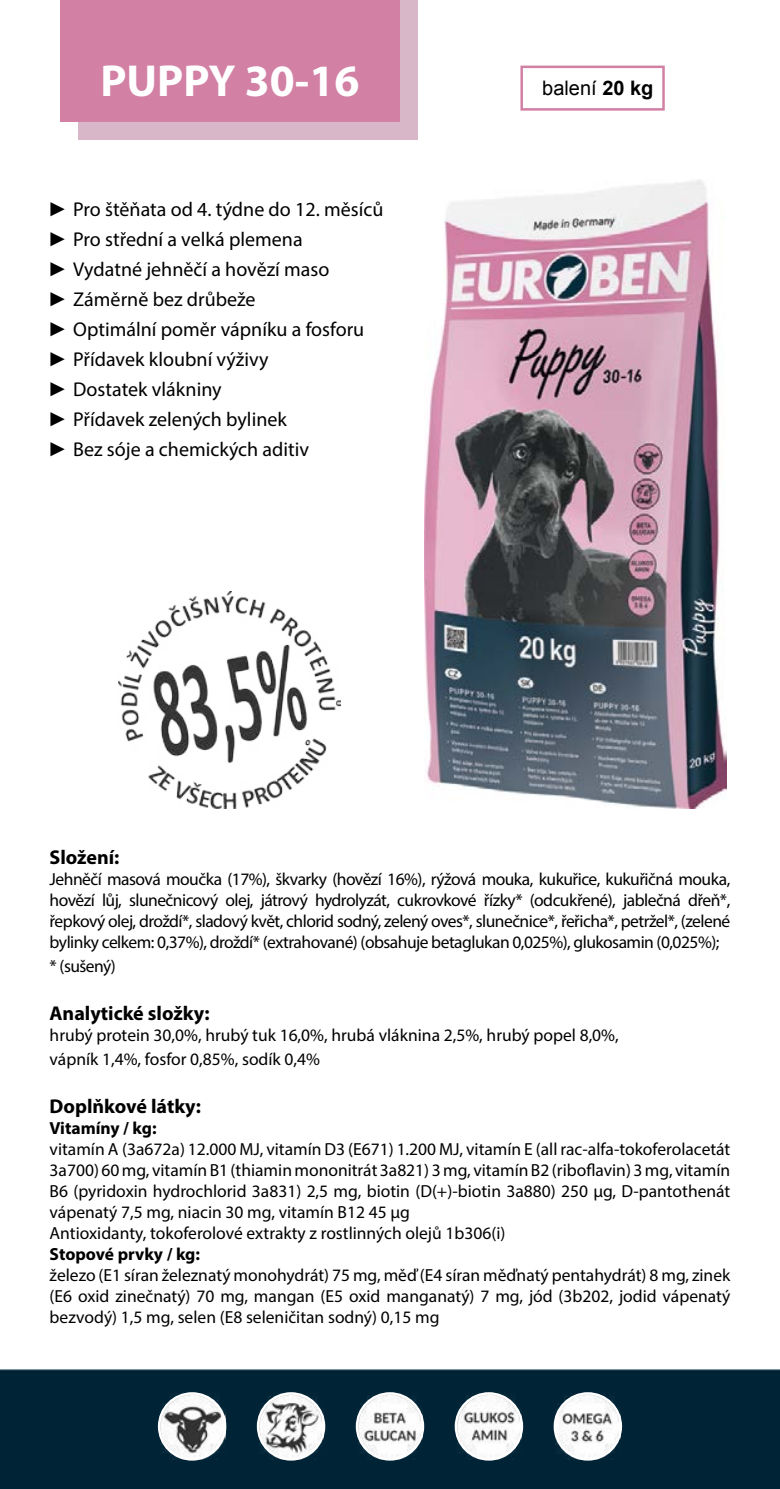
<style>
.page{position:relative;width:780px;height:1489px;background:#fff}
.page>*{position:absolute;margin:0;border:0;box-sizing:border-box;transform-origin:0 0}
.t1{font:700 45px "Myriad Pro";color:#fff}
.t2{font:20px/30px "Myriad Pro";color:#000}
.t3{font:700 20px "Myriad Pro";color:#000}
.t4{font:20px "Arial";color:#000}
.t5{font:17.5px/21px "Myriad Pro";color:#000;text-align:justify}
.t6{font:700 17.5px "Myriad Pro";color:#000}
.s1{font-family:"Arial"}
.s2{font-weight:700}
</style>
<div class="page">
<img style="left:0;top:0;width:780px;height:1488px">
<div style="left:78px;top:0;width:339px;height:139px;background:#d8b7c8"></div>
<div style="left:60px;top:0;width:339px;height:122px;background:#d281a5"></div>
<img style="left:424px;top:179px;width:302px;height:629px">
<img style="left:118px;top:592px;width:222px;height:216px">
<div style="left:520px;top:66px;width:144px;height:45px;border:2px solid #d281a5"></div>
<img style="left:357px;top:1393px;width:66px;height:66px">
<div style="left:356px;top:1391px;width:68px;height:69px;border:2px solid #fff;border-radius:50%"></div>
<img style="left:456px;top:1393px;width:66px;height:66px">
<div style="left:454px;top:1391px;width:69px;height:69px;border:2px solid #fff;border-radius:50%"></div>
<img style="left:555px;top:1393px;width:65px;height:66px">
<div style="left:553px;top:1391px;width:69px;height:69px;border:2px solid #fff;border-radius:50%"></div>
<img style="left:258px;top:1393px;width:66px;height:66px">
<div style="left:257px;top:1391px;width:68px;height:69px;border:2px solid #fff;border-radius:50%"></div>
<img style="left:159px;top:1393px;width:66px;height:66px">
<div style="left:158px;top:1391px;width:68px;height:69px;border:2px solid #fff;border-radius:50%"></div>
<h1 class="t1" style="left:100px;top:51px;width:260px">PUPPY 30-16</h1>
<p class="t2" style="left:48px;top:194px;width:337px"><span class="s1">►</span> Pro štěňata od 4. týdne do 12. měsíců <span class="s1">►</span> Pro střední a velká plemena<br><span class="s1">►</span> Vydatné jehněčí a hovězí maso<br><span class="s1">►</span> Záměrně bez drůbeže<br><span class="s1">►</span> Optimální poměr vápníku a fosforu <span class="s1">►</span> Přídavek kloubní výživy<br><span class="s1">►</span> Dostatek vlákniny<br><span class="s1">►</span> Přídavek zelených bylinek<br><span class="s1">►</span> Bez sóje a chemických aditiv</p>
<p class="t4" style="left:542px;top:75px;width:113px">balení <span class="s2">20 kg</span></p>
<p class="t3" style="left:50px;top:844px;width:71px">Složení:</p>
<p class="t5" style="left:50px;top:868px;width:682px">Jehněčí masová moučka (17%), škvarky (hovězí 16%), rýžová mouka, kukuřice, kukuřičná mouka, hovězí lůj, slunečnicový olej, játrový hydrolyzát, cukrovkové řízky* (odcukřené), jablečná dřeň*, řepkový olej, droždí*, sladový květ, chlorid sodný, zelený oves*, slunečnice*, řeřicha*, petržel*, (zelené bylinky celkem: 0,37%), droždí* (extrahované) (obsahuje betaglukan 0,025%), glukosamin (0,025%);</p>
<p class="t5" style="left:50px;top:955px;width:68px">* (sušený)</p>
<p class="t3" style="left:50px;top:1000px;width:161px">Analytické složky:</p>
<p class="t5" style="left:50px;top:1022px;width:570px;line-height:24px">hrubý protein 30,0%, hrubý tuk 16,0%, hrubá vláknina 2,5%, hrubý popel 8,0%, vápník 1,4%, fosfor 0,85%, sodík 0,4%</p>
<p class="t3" style="left:50px;top:1093px;width:153px">Doplňkové látky:</p>
<p class="t6" style="left:50px;top:1116px;width:108px">Vitamíny / kg:</p>
<p class="t5" style="left:50px;top:1138px;width:682px;text-align:left">vitamín A (3a672a) 12.000 MJ, vitamín D3 (E671) 1.200 MJ, vitamín E (all rac-alfa-tokoferolacetát 3a700) 60 mg, vitamín B1 (thiamin mononitrát 3a821) 3 mg, vitamín B2 (riboflavin) 3 mg, vitamín B6 (pyridoxin hydrochlorid 3a831) 2,5 mg, biotin (D(+)-biotin 3a880) 250 µg, D-pantothenát vápenatý 7,5 mg, niacin 30 mg, vitamín B12 45 µg<br>Antioxidanty, tokoferolové extrakty z rostlinných olejů 1b306(i)</p>
<p class="t6" style="left:50px;top:1242px;width:152px">Stopové prvky / kg:</p>
<p class="t5" style="left:50px;top:1264px;width:682px">železo (E1 síran železnatý monohydrát) 75 mg, měď (E4 síran měďnatý pentahydrát) 8 mg, zinek (E6 oxid zinečnatý) 70 mg, mangan (E5 oxid manganatý) 7 mg, jód (3b202, jodid vápenatý bezvodý) 1,5 mg, selen (E8 seleničitan sodný) 0,15 mg</p>
</div>
